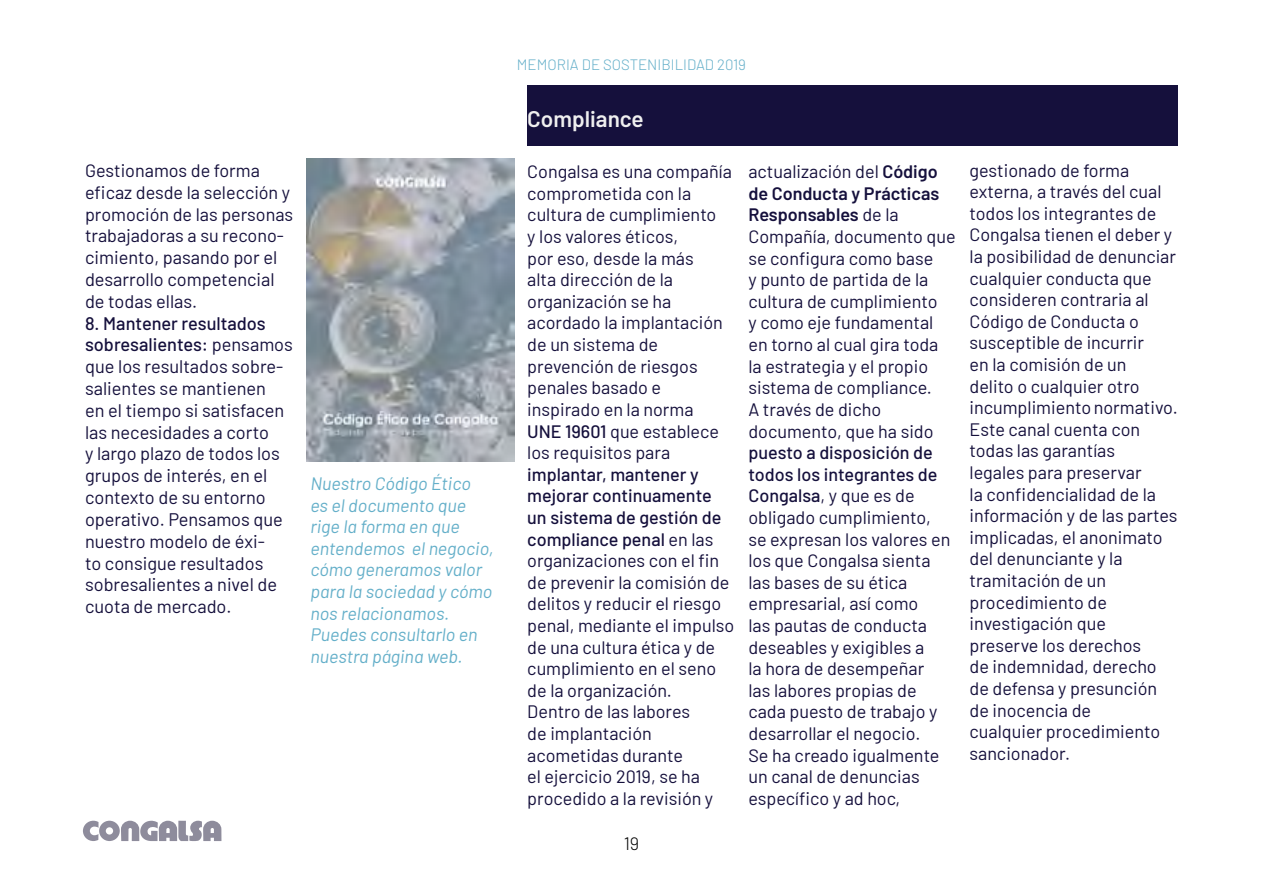
<style>
.page{position:relative;width:1263px;height:893px;background:#fff}
.page>*{position:absolute;margin:0;border:0;box-sizing:border-box;transform-origin:0 0}
.t1{font:600 22.5px "Barlow";color:#efefef}
.t2{font:18.15px/21.8px "Barlow";color:#15103c}
.t3{font:18px/21.6px "Barlow";color:#15103c}
.t4{font:italic 18px/21.6px "Barlow";color:#64afc9}
.t5{font:300 18px "Barlow";color:#000}
.t6{font:300 15px "Barlow";color:#64afc9}
.s1{font-weight:500}
.s2{font-weight:600}
</style>
<div class="page">
<svg style="left:83px;top:821px;width:138px;height:20px"></svg>
<div style="left:527px;top:85px;width:651px;height:61px;background:#15103c"></div>
<img style="left:306px;top:159px;width:208px;height:303px">
<p class="t3" style="left:85px;top:159px;width:210px">Gestionamos de forma eficaz desde la selección y promoción de las personas trabajadoras a su recono-</p>
<p class="t2" style="left:85px;top:245px;width:194px">cimiento, pasando por el desarrollo competencial de todas ellas.</p>
<p class="t2" style="left:85px;top:311px;width:209px"><span class="s1">8. Mantener resultados sobresalientes:</span> pensamos que los resultados sobre&shy;salientes se mantienen<br>en el tiempo si satisfacen las necesidades a corto<br>y largo plazo de todos los grupos de interés, en el contexto de su entorno operativo. Pensamos que nuestro modelo de éxi-<br>to consigue resultados sobresalientes a nivel de cuota de mercado.</p>
<p class="t4" style="left:310px;top:471px;width:185px">Nuestro Código Ético<br>es el documento que rige la forma en que entendemos el negocio, cómo generamos valor para la sociedad y cómo nos relacionamos.<br>Puedes consultarlo en nuestra página web.</p>
<p class="t6" style="left:517px;top:54px;width:231px">MEMORIA DE SOSTENIBILIDAD 2019</p>
<p class="t1" style="left:527px;top:102px;width:118px">Compliance</p>
<p class="t3" style="left:527px;top:160px;width:206px">Congalsa es una compañía comprometida con la cultura de cumplimiento<br>y los valores éticos,<br>por eso, desde la más<br>alta dirección de la organización se ha acordado la implantación de un sistema de prevención de riesgos penales basado e inspirado en la norma<br><span class="s1">UNE 19601</span> que establece los requisitos para</p>
<p class="t3" style="left:527px;top:462px;width:208px"><span class="s1">implantar, mantener y mejorar continuamente un sistema de gestión de compliance penal</span> en las organizaciones con el fin de prevenir la comisión de delitos y reducir el riesgo penal, mediante el impulso de una cultura ética y de cumplimiento en el seno de la organización.<br>Dentro de las labores<br>de implantación acometidas durante<br>el ejercicio 2019, se ha procedido a la revisión y</p>
<p class="t5" style="left:624px;top:831px;width:17px">19</p>
<p class="t3" style="left:748px;top:160px;width:209px">actualización del <span class="s2">Código de Conducta y Prácticas<br>Responsables</span> de la<br>Compañía, documento que se configura como base<br>y punto de partida de la cultura de cumplimiento<br>y como eje fundamental en torno al cual gira toda la estrategia y el propio sistema de compliance.<br>A través de dicho documento, que ha sido</p>
<p class="t3" style="left:748px;top:440px;width:203px"><span class="s1">puesto a disposición de todos los integrantes de<br>Congalsa</span>, y que es de obligado cumplimiento, se expresan los valores en los que Congalsa sienta las bases de su ética empresarial, así como<br>las pautas de conducta deseables y exigibles a<br>la hora de desempeñar las labores propias de cada puesto de trabajo y desarrollar el negocio.<br>Se ha creado igualmente un canal de denuncias específico y ad hoc,</p>
<p class="t3" style="left:969px;top:158px;width:210px">gestionado de forma externa, a través del cual todos los integrantes de<br>Congalsa tienen el deber y la posibilidad de denunciar cualquier conducta que consideren contraria al<br>Código de Conducta o susceptible de incurrir<br>en la comisión de un<br>delito o cualquier otro incumplimiento normativo.<br>Este canal cuenta con todas las garantías<br>legales para preservar<br>la confidencialidad de la información y de las partes implicadas, el anonimato del denunciante y la tramitación de un procedimiento de investigación que preserve los derechos<br>de indemnidad, derecho de defensa y presunción de inocencia de<br>cualquier procedimiento sancionador.</p>
</div>
